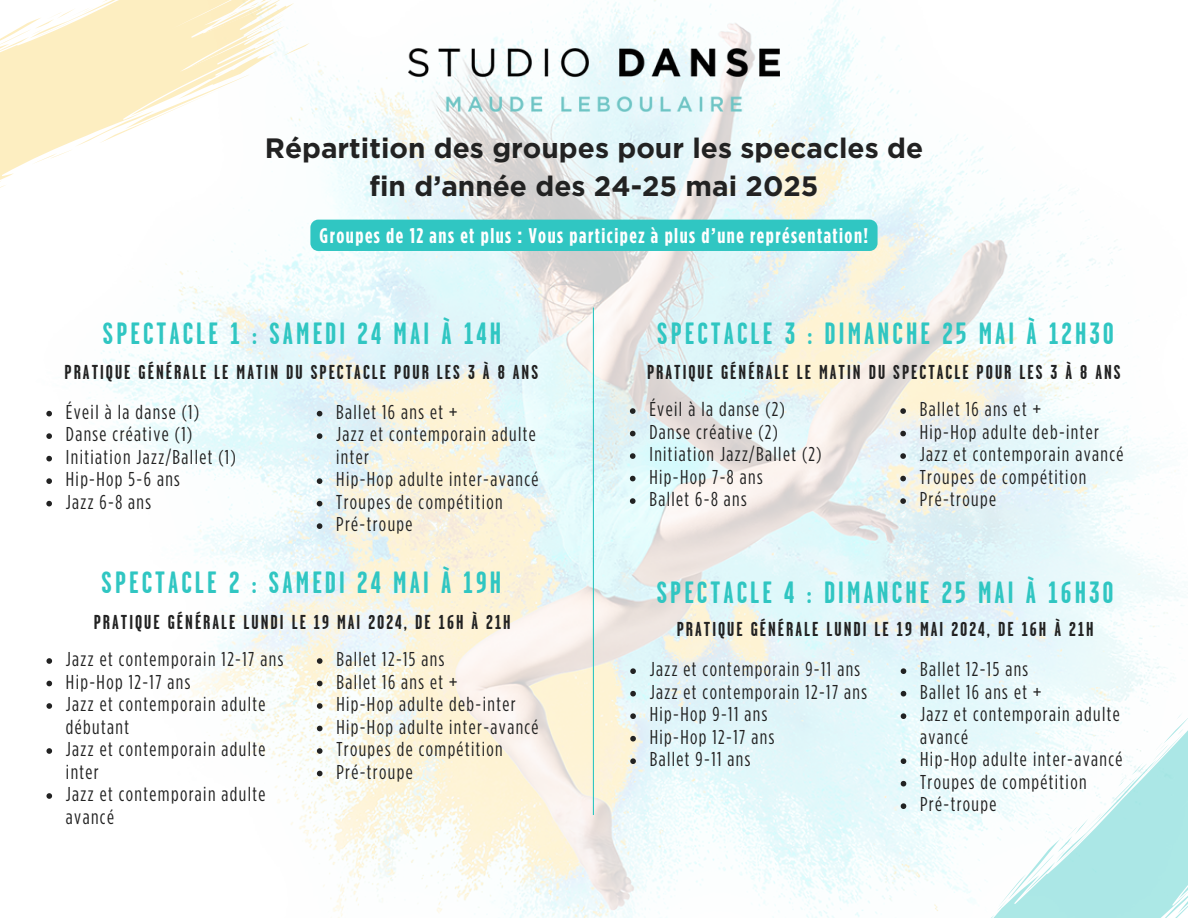
<style>
.page{position:relative;width:1188px;height:918px;background:#fff}
.page>*{position:absolute;margin:0;border:0;box-sizing:border-box;transform-origin:0 0}
.t1{font:700 30.75px "Garage Gothic";letter-spacing:.1em;color:#30c6c2}
.t2{font:700 28.05px/38.4px "Gotham HTF";color:#222;text-align:center}
.t3{font:700 condensed 21.15px "Gotham HTF";letter-spacing:.07em;color:#fff}
.t4{font:condensed 20.1px/22.5px "Gotham HTF";letter-spacing:.07em;color:#222}
.t5{font:700 20.1px "Garage Gothic";letter-spacing:.1em;color:#222}
</style>
<div class="page">
<img style="left:48px;top:0;width:1140px;height:918px">
<svg style="left:0;top:0;width:315px;height:190px"></svg>
<svg style="left:0;top:0;width:310px;height:165px"></svg>
<svg style="left:975px;top:675px;width:213px;height:37px;fill:#edfafc"></svg>
<svg style="left:974px;top:712px;width:214px;height:206px"></svg>
<img style="left:408px;top:48px;width:371px;height:63px">
<svg style="left:46px;top:411px;width:6px;height:5px"></svg>
<svg style="left:46px;top:433px;width:6px;height:6px"></svg>
<svg style="left:46px;top:456px;width:6px;height:5px"></svg>
<svg style="left:46px;top:478px;width:6px;height:6px"></svg>
<svg style="left:46px;top:501px;width:6px;height:5px"></svg>
<svg style="left:317px;top:411px;width:5px;height:5px"></svg>
<svg style="left:317px;top:433px;width:5px;height:6px"></svg>
<svg style="left:317px;top:478px;width:5px;height:6px"></svg>
<svg style="left:317px;top:501px;width:5px;height:5px"></svg>
<svg style="left:317px;top:523px;width:5px;height:6px"></svg>
<svg style="left:46px;top:658px;width:6px;height:6px"></svg>
<svg style="left:46px;top:681px;width:6px;height:5px"></svg>
<svg style="left:46px;top:703px;width:6px;height:6px"></svg>
<svg style="left:46px;top:748px;width:6px;height:6px"></svg>
<svg style="left:46px;top:793px;width:6px;height:6px"></svg>
<svg style="left:317px;top:658px;width:6px;height:6px"></svg>
<svg style="left:317px;top:681px;width:6px;height:5px"></svg>
<svg style="left:317px;top:703px;width:6px;height:6px"></svg>
<svg style="left:317px;top:726px;width:6px;height:5px"></svg>
<svg style="left:317px;top:748px;width:6px;height:6px"></svg>
<svg style="left:317px;top:771px;width:6px;height:5px"></svg>
<svg style="left:630px;top:408px;width:6px;height:6px"></svg>
<svg style="left:630px;top:431px;width:6px;height:5px"></svg>
<svg style="left:630px;top:453px;width:6px;height:6px"></svg>
<svg style="left:630px;top:476px;width:6px;height:5px"></svg>
<svg style="left:630px;top:498px;width:6px;height:6px"></svg>
<svg style="left:900px;top:408px;width:6px;height:6px"></svg>
<svg style="left:900px;top:431px;width:6px;height:5px"></svg>
<svg style="left:900px;top:453px;width:6px;height:6px"></svg>
<svg style="left:900px;top:476px;width:6px;height:5px"></svg>
<svg style="left:900px;top:498px;width:6px;height:6px"></svg>
<svg style="left:630px;top:668px;width:6px;height:6px"></svg>
<svg style="left:630px;top:691px;width:6px;height:6px"></svg>
<svg style="left:630px;top:713px;width:6px;height:6px"></svg>
<svg style="left:630px;top:736px;width:6px;height:6px"></svg>
<svg style="left:630px;top:758px;width:6px;height:6px"></svg>
<svg style="left:901px;top:668px;width:5px;height:6px"></svg>
<svg style="left:901px;top:691px;width:5px;height:6px"></svg>
<svg style="left:901px;top:713px;width:5px;height:6px"></svg>
<svg style="left:901px;top:758px;width:5px;height:6px"></svg>
<svg style="left:901px;top:781px;width:5px;height:6px"></svg>
<svg style="left:901px;top:803px;width:5px;height:6px"></svg>
<div style="left:310px;top:220px;width:568px;height:31px;background:#30c6c2;border-radius:8px"></div>
<hr style="left:593px;top:308px;width:1px;height:507px;background:#30c6c2">
<p class="t2" style="left:265px;top:128px;width:660px">Répartition des groupes pour les specacles de fin d’année des 24-25 mai 2025</p>
<p class="t3" style="left:320px;top:223px;width:550px">Groupes de 12 ans et plus : Vous participez à plus d’une représentation!</p>
<p class="t1" style="left:103px;top:317px;width:400px">SPECTACLE 1 : SAMEDI 24 MAI À 14H</p>
<h3 class="t5" style="left:65px;top:362px;width:475px">PRATIQUE GÉNÉRALE LE MATIN DU SPECTACLE POUR LES 3 À 8 ANS</h3>
<p class="t4" style="left:66px;top:400px;width:135px">Éveil à la danse (1)</p>
<p class="t4" style="left:66px;top:423px;width:128px">Danse créative (1)</p>
<h2 class="t4" style="left:66px;top:445px;width:171px">Initiation Jazz/Ballet (1)</h2>
<h4 class="t4" style="left:66px;top:468px;width:116px">Hip-Hop 5-6 ans</h4>
<h1 class="t4" style="left:66px;top:490px;width:87px">Jazz 6-8 ans</h1>
<h3 class="t4" style="left:336px;top:400px;width:123px">Ballet 16 ans et +</h3>
<p class="t4" style="left:336px;top:423px;width:201px">Jazz et contemporain adulte inter</p>
<p class="t4" style="left:336px;top:468px;width:204px">Hip-Hop adulte inter-avancé</p>
<p class="t4" style="left:336px;top:490px;width:168px">Troupes de compétition</p>
<p class="t4" style="left:336px;top:513px;width:78px">Pré-troupe</p>
<p class="t1" style="left:102px;top:566px;width:401px">SPECTACLE 2 : SAMEDI 24 MAI À 19H</p>
<p class="t5" style="left:94px;top:612px;width:418px">PRATIQUE GÉNÉRALE LUNDI LE 19 MAI 2024, DE 16H À 21H</p>
<p class="t4" style="left:66px;top:647px;width:219px">Jazz et contemporain 12-17 ans</p>
<p class="t4" style="left:66px;top:670px;width:126px">Hip-Hop 12-17 ans</p>
<p class="t4" style="left:66px;top:692px;width:201px">Jazz et contemporain adulte débutant</p>
<p class="t4" style="left:66px;top:737px;width:201px">Jazz et contemporain adulte inter</p>
<h1 class="t4" style="left:66px;top:782px;width:201px">Jazz et contemporain adulte avancé</h1>
<h3 class="t4" style="left:336px;top:647px;width:110px">Ballet 12-15 ans</h3>
<p class="t4" style="left:336px;top:670px;width:123px">Ballet 16 ans et +</p>
<p class="t4" style="left:336px;top:692px;width:181px">Hip-Hop adulte deb-inter</p>
<p class="t4" style="left:336px;top:715px;width:204px">Hip-Hop adulte inter-avancé</p>
<p class="t4" style="left:336px;top:737px;width:168px">Troupes de compétition</p>
<p class="t4" style="left:336px;top:760px;width:78px">Pré-troupe</p>
<p class="t1" style="left:657px;top:317px;width:458px">SPECTACLE 3 : DIMANCHE 25 MAI À 12H30</p>
<p class="t5" style="left:647px;top:362px;width:475px">PRATIQUE GÉNÉRALE LE MATIN DU SPECTACLE POUR LES 3 À 8 ANS</p>
<p class="t4" style="left:649px;top:398px;width:137px">Éveil à la danse (2)</p>
<p class="t4" style="left:649px;top:420px;width:130px">Danse créative (2)</p>
<p class="t4" style="left:649px;top:443px;width:174px">Initiation Jazz/Ballet (2)</p>
<p class="t4" style="left:649px;top:465px;width:115px">Hip-Hop 7-8 ans</p>
<p class="t4" style="left:649px;top:488px;width:99px">Ballet 6-8 ans</p>
<p class="t4" style="left:920px;top:398px;width:123px">Ballet 16 ans et +</p>
<p class="t4" style="left:920px;top:420px;width:181px">Hip-Hop adulte deb-inter</p>
<h1 class="t4" style="left:920px;top:443px;width:205px">Jazz et contemporain avancé</h1>
<h3 class="t4" style="left:920px;top:465px;width:168px">Troupes de compétition</h3>
<p class="t4" style="left:920px;top:488px;width:78px">Pré-troupe</p>
<p class="t1" style="left:657px;top:576px;width:458px">SPECTACLE 4 : DIMANCHE 25 MAI À 16H30</p>
<p class="t5" style="left:677px;top:619px;width:418px">PRATIQUE GÉNÉRALE LUNDI LE 19 MAI 2024, DE 16H À 21H</p>
<p class="t4" style="left:650px;top:658px;width:212px">Jazz et contemporain 9-11 ans</p>
<p class="t4" style="left:650px;top:680px;width:219px">Jazz et contemporain 12-17 ans</p>
<p class="t4" style="left:650px;top:703px;width:119px">Hip-Hop 9-11 ans</p>
<p class="t4" style="left:650px;top:725px;width:126px">Hip-Hop 12-17 ans</p>
<p class="t4" style="left:650px;top:748px;width:102px">Ballet 9-11 ans</p>
<h1 class="t4" style="left:920px;top:658px;width:110px">Ballet 12-15 ans</h1>
<p class="t4" style="left:920px;top:680px;width:123px">Ballet 16 ans et +</p>
<p class="t4" style="left:920px;top:703px;width:201px">Jazz et contemporain adulte avancé</p>
<p class="t4" style="left:920px;top:748px;width:204px">Hip-Hop adulte inter-avancé</p>
<p class="t4" style="left:920px;top:770px;width:168px">Troupes de compétition</p>
<p class="t4" style="left:920px;top:793px;width:78px">Pré-troupe</p>
</div>
